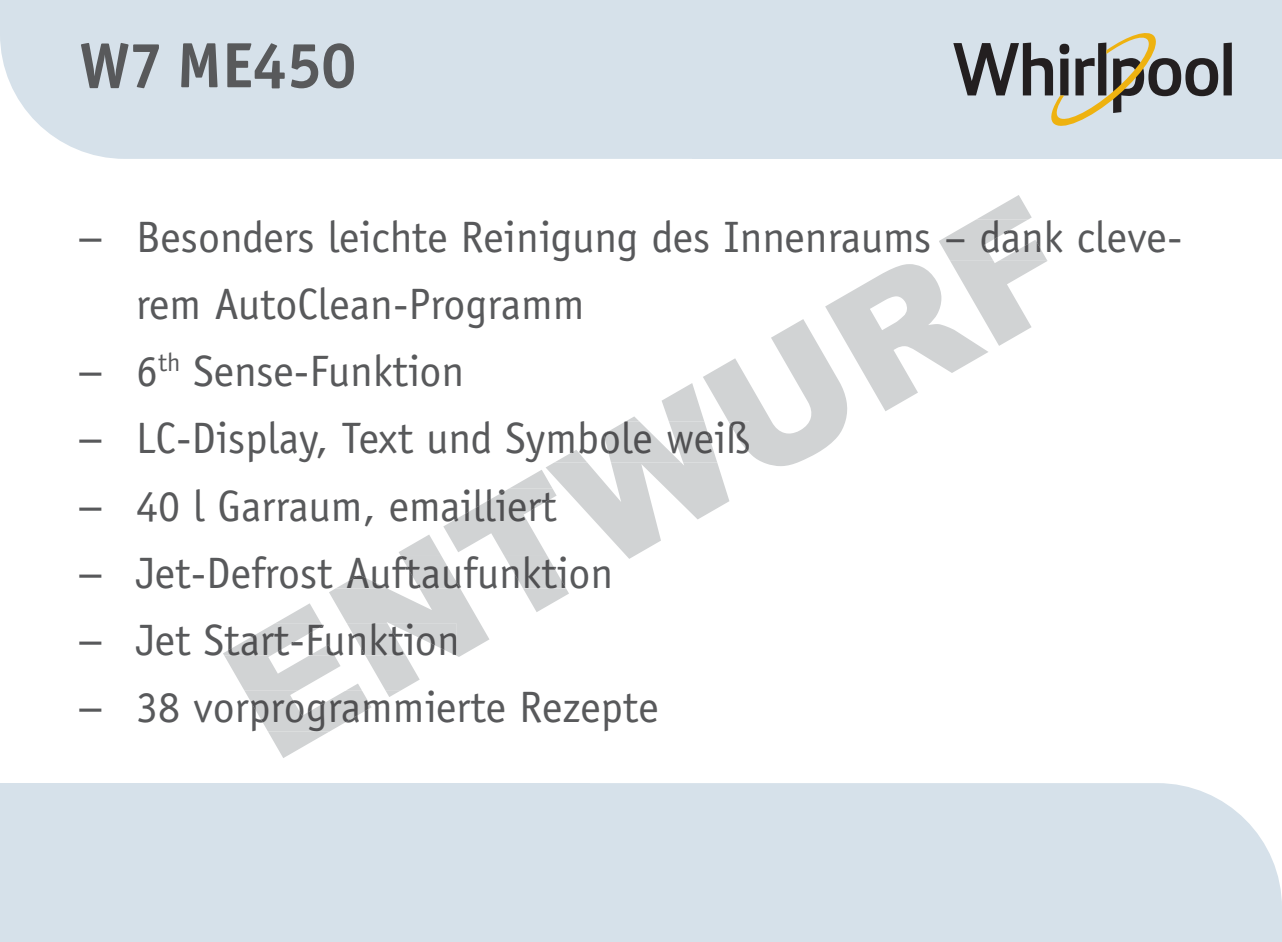
<style>
.page{position:relative;width:1282px;height:942px;background:#fff}
.page>*{position:absolute;margin:0;border:0;box-sizing:border-box;transform-origin:0 0}
.t1{font:700 64px "Officina Sans ITC Pro";color:#58595b}
.t2{font:44px "Officina Sans Std";color:#505052}
.t3{font:44px "Officina Sans Std";color:#58595b}
.t4{font:44px/67.2px "Frutiger LT Std";color:#58595b;text-align:justify}
.s1{font-family:"Frutiger LT Std"}
</style>
<div class="page">
<div style="left:0;top:0;width:1281px;height:159px;background:#d6e1ea"></div>
<div style="left:0;top:783px;width:1281px;height:158px;background:#d6e1ea"></div>
<div style="left:1223px;top:43px;width:8px;height:52px;background:#231f20"></div>
<svg style="left:953px;top:33px;width:265px;height:93px;background:#adb1b1"></svg>
<svg style="left:223px;top:195px;width:824px;height:562px"></svg>
<h1 class="t1" style="left:79px;top:26px;width:278px">W7 ME450</h1>
<p class="t4" style="left:79px;top:203px;width:23px">–</p>
<p class="t2" style="left:136px;top:211px;width:1047px">Besonders leichte Reinigung des Innenraums – dank cleve-</p>
<p class="t3" style="left:136px;top:278px;width:450px">rem AutoClean-Programm</p>
<p class="t3" style="left:79px;top:345px;width:386px"><span class="s1">–</span> 6<sup>th</sup> Sense-Funktion</p>
<p class="t4" style="left:79px;top:404px;width:23px">– – –</p>
<p class="t2" style="left:136px;top:412px;width:616px">LC-Display, Text und Symbole weiß</p>
<p class="t2" style="left:136px;top:479px;width:422px">40 l Garraum, emailliert</p>
<p class="t2" style="left:136px;top:547px;width:478px">Jet-Defrost Auftaufunktion</p>
<p class="t3" style="left:79px;top:614px;width:382px"><span class="s1">–</span> Jet Start-Funktion</p>
<p class="t3" style="left:79px;top:681px;width:581px"><span class="s1">–</span> 38 vorprogrammierte Rezepte</p>
</div>
